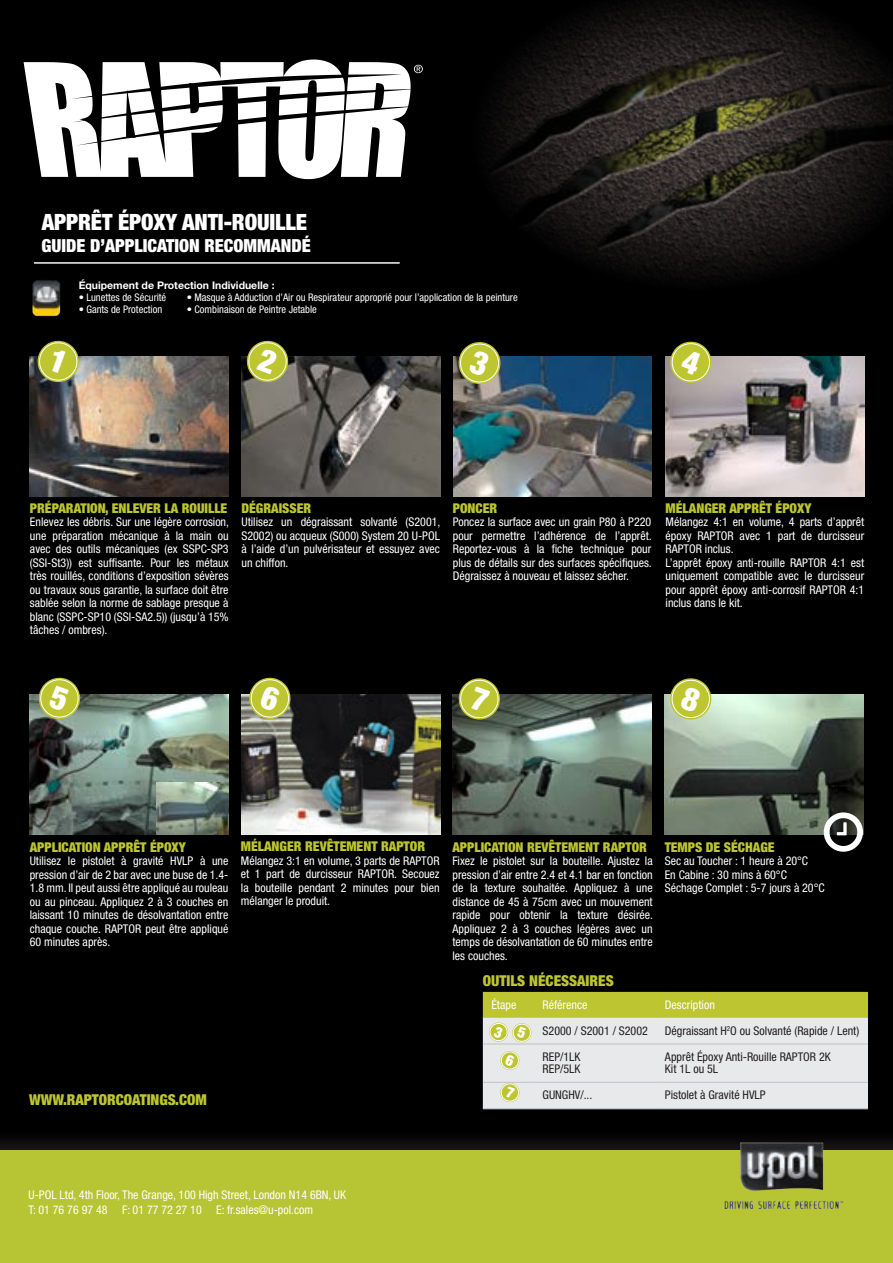
<style>
.page{position:relative;width:893px;height:1263px;background:#000001}
.page>*{position:absolute;margin:0;border:0;box-sizing:border-box;transform-origin:0 0}
.t1{font:900 condensed 22.5px "Helvetica Neue LT Pro";letter-spacing:-.005em;color:#fff}
.t2{font:900 condensed 18px "Helvetica Neue LT Pro";color:#fff}
.t3{font:900 condensed 15px "Helvetica Neue LT Pro";color:#bdc531}
.t4{font:900 condensed 13.5px "Helvetica Neue LT Pro";color:#bdc531}
.t5{font:condensed 12px/13.5px "Helvetica Neue LT Std";color:#fff;text-align:justify}
.t6{font:condensed 12px "Helvetica Neue LT Std";color:#231f20}
.t7{font:condensed 10.5px "Helvetica Neue LT Std";color:#fff}
.t8{font:700 10.5px "Helvetica Neue LT Pro";color:#fff}
</style>
<div class="page">
<svg style="left:24px;top:60px;width:399px;height:119px"></svg>
<svg style="left:487px;top:0;width:406px;height:279px"></svg>
<hr style="left:34px;top:262px;width:366px;height:2px;background:#fff">
<div style="left:0;top:1128px;width:893px;height:135px;background:#231f20;opacity:.8"></div>
<div style="left:0;top:1151px;width:893px;height:112px;background:#b7c433"></div>
<img style="left:718px;top:1131px;width:130px;height:78px">
<img style="left:32px;top:280px;width:29px;height:37px">
<img style="left:30px;top:356px;width:199px;height:141px">
<img style="left:241px;top:356px;width:199px;height:141px">
<img style="left:453px;top:356px;width:198px;height:141px">
<img style="left:666px;top:356px;width:198px;height:141px">
<img style="left:30px;top:694px;width:199px;height:140px">
<img style="left:156px;top:783px;width:73px;height:51px">
<img style="left:453px;top:694px;width:199px;height:140px">
<img style="left:664px;top:694px;width:199px;height:140px">
<svg style="left:824px;top:812px;width:39px;height:40px"></svg>
<img style="left:241px;top:694px;width:199px;height:140px">
<svg style="left:483px;top:992px;width:385px;height:117px;background:#dcdfbc"></svg>
<svg style="left:35px;top:340px;width:46px;height:45px;background:#919741"></svg>
<svg style="left:36px;top:677px;width:47px;height:45px;background:#939c44"></svg>
<svg style="left:668px;top:341px;width:46px;height:45px;background:#a3a64f"></svg>
<svg style="left:244px;top:340px;width:47px;height:45px"></svg>
<svg style="left:456px;top:342px;width:47px;height:45px;background:#989d44"></svg>
<svg style="left:456px;top:678px;width:47px;height:44px;background:#8b9239"></svg>
<svg style="left:667px;top:678px;width:47px;height:44px;background:#a7b055"></svg>
<svg style="left:247px;top:677px;width:46px;height:45px;background:#9ca249"></svg>
<p class="t1" style="left:42px;top:208px;width:267px">APPRÊT ÉPOXY ANTI-ROUILLE</p>
<p class="t2" style="left:41px;top:235px;width:271px">GUIDE D’APPLICATION RECOMMANDÉ</p>
<p class="t8" style="left:79px;top:279px;width:197px">Équipement de Protection Individuelle :</p>
<p class="t7" style="left:79px;top:291px;width:89px">• Lunettes de Sécurité</p>
<p class="t7" style="left:187px;top:291px;width:332px">• Masque à Adduction d’Air ou Respirateur approprié pour l’application de la peinture</p>
<p class="t7" style="left:79px;top:303px;width:85px">• Gants de Protection</p>
<p class="t7" style="left:187px;top:303px;width:132px">• Combinaison de Peintre Jetable</p>
<p class="t4" style="left:30px;top:500px;width:199px">PRÉPARATION, ENLEVER LA ROUILLE</p>
<p class="t5" style="left:30px;top:515px;width:201px">Enlevez les débris. Sur une légère corrosion, une préparation mécanique à la main ou avec des outils mécaniques (ex SSPC-SP3 (SSI-St3)) est suffisante. Pour les métaux très rouillés, conditions d’exposition sévères ou travaux sous garantie, la surface doit être sablée selon la norme de sablage presque à blanc (SSPC-SP10 (SSI-SA2.5)) (jusqu’à 15% tâches / ombres).</p>
<p class="t4" style="left:241px;top:500px;width:71px">DÉGRAISSER</p>
<p class="t5" style="left:241px;top:515px;width:200px">Utilisez un dégraissant solvanté (S2001, S2002) ou acqueux (S000) System 20 U-POL à l’aide d’un pulvérisateur et essuyez avec un chiffon.</p>
<p class="t4" style="left:453px;top:500px;width:46px">PONCER</p>
<p class="t5" style="left:453px;top:515px;width:200px">Poncez la surface avec un grain P80 à P220 pour permettre l’adhérence de l’apprêt.<br>Reportez-vous à la fiche technique pour plus de détails sur des surfaces spécifiques.<br>Dégraissez à nouveau et laissez sécher.</p>
<p class="t4" style="left:666px;top:500px;width:147px">MÉLANGER APPRÊT ÉPOXY</p>
<p class="t5" style="left:666px;top:515px;width:200px">Mélangez 4:1 en volume, 4 parts d’apprêt époxy RAPTOR avec 1 part de durcisseur RAPTOR inclus.</p>
<p class="t5" style="left:666px;top:555px;width:200px">L’apprêt époxy anti-rouille RAPTOR 4:1 est uniquement compatible avec le durcisseur pour apprêt époxy anti-corrosif RAPTOR 4:1 inclus dans le kit.</p>
<p class="t4" style="left:30px;top:839px;width:158px">APPLICATION APPRÊT ÉPOXY</p>
<p class="t5" style="left:30px;top:854px;width:200px">Utilisez le pistolet à gravité HVLP à une pression d’air de 2 bar avec une buse de 1.4- 1.8 mm. Il peut aussi être appliqué au rouleau ou au pinceau. Appliquez 2 à 3 couches en laissant 10 minutes de désolvantation entre chaque couche. RAPTOR peut être appliqué 60 minutes après.</p>
<p class="t4" style="left:241px;top:838px;width:186px">MÉLANGER REVÊTEMENT RAPTOR</p>
<p class="t5" style="left:241px;top:854px;width:200px">Mélangez 3:1 en volume, 3 parts de RAPTOR et 1 part de durcisseur RAPTOR. Secouez la bouteille pendant 2 minutes pour bien mélanger le produit.</p>
<p class="t4" style="left:452px;top:839px;width:196px">APPLICATION REVÊTEMENT RAPTOR</p>
<p class="t5" style="left:452px;top:854px;width:202px">Fixez le pistolet sur la bouteille. Ajustez la pression d’air entre 2.4 et 4.1 bar en fonction de la texture souhaitée. Appliquez à une distance de 45 à 75cm avec un mouvement rapide pour obtenir la texture désirée.<br>Appliquez 2 à 3 couches légères avec un temps de désolvantation de 60 minutes entre les couches.</p>
<p class="t3" style="left:483px;top:971px;width:132px">OUTILS NÉCESSAIRES</p>
<p class="t4" style="left:665px;top:839px;width:111px">TEMPS DE SÉCHAGE</p>
<p class="t5" style="left:665px;top:854px;width:145px">Sec au Toucher : 1 heure à 20°C</p>
<p class="t5" style="left:665px;top:868px;width:124px">En Cabine : 30 mins à 60°C</p>
<p class="t5" style="left:665px;top:881px;width:162px">Séchage Complet : 5-7 jours à 20°C</p>
<p class="t3" style="left:29px;top:1091px;width:179px">WWW.RAPTORCOATINGS.COM</p>
<p class="t5" style="left:29px;top:1188px;width:319px">U-POL Ltd, 4th Floor, The Grange, 100 High Street, London N14 6BN, UK</p>
<p class="t5" style="left:29px;top:1203px;width:286px">T: 01 76 76 97 48 F: 01 77 72 27 10 E: fr.sales@u-pol.com</p>
<p class="t5" style="left:491px;top:998px;width:26px">Étape</p>
<p class="t5" style="left:543px;top:998px;width:46px">Référence</p>
<p class="t5" style="left:665px;top:998px;width:51px">Description</p>
<p class="t6" style="left:543px;top:1023px;width:107px">S2000 / S2001 / S2002</p>
<p class="t6" style="left:665px;top:1023px;width:196px">Dégraissant H<sup>2</sup>O ou Solvanté (Rapide / Lent)</p>
<p class="t6" style="left:543px;top:1050px;width:39px">REP/1LK</p>
<p class="t6" style="left:543px;top:1062px;width:39px">REP/5LK</p>
<p class="t6" style="left:665px;top:1050px;width:167px">Apprêt Époxy Anti-Rouille RAPTOR 2K</p>
<p class="t6" style="left:665px;top:1062px;width:55px">Kit 1L ou 5L</p>
<p class="t6" style="left:543px;top:1088px;width:51px">GUNGHV/...</p>
<p class="t6" style="left:665px;top:1088px;width:102px">Pistolet à Gravité HVLP</p>
</div>
